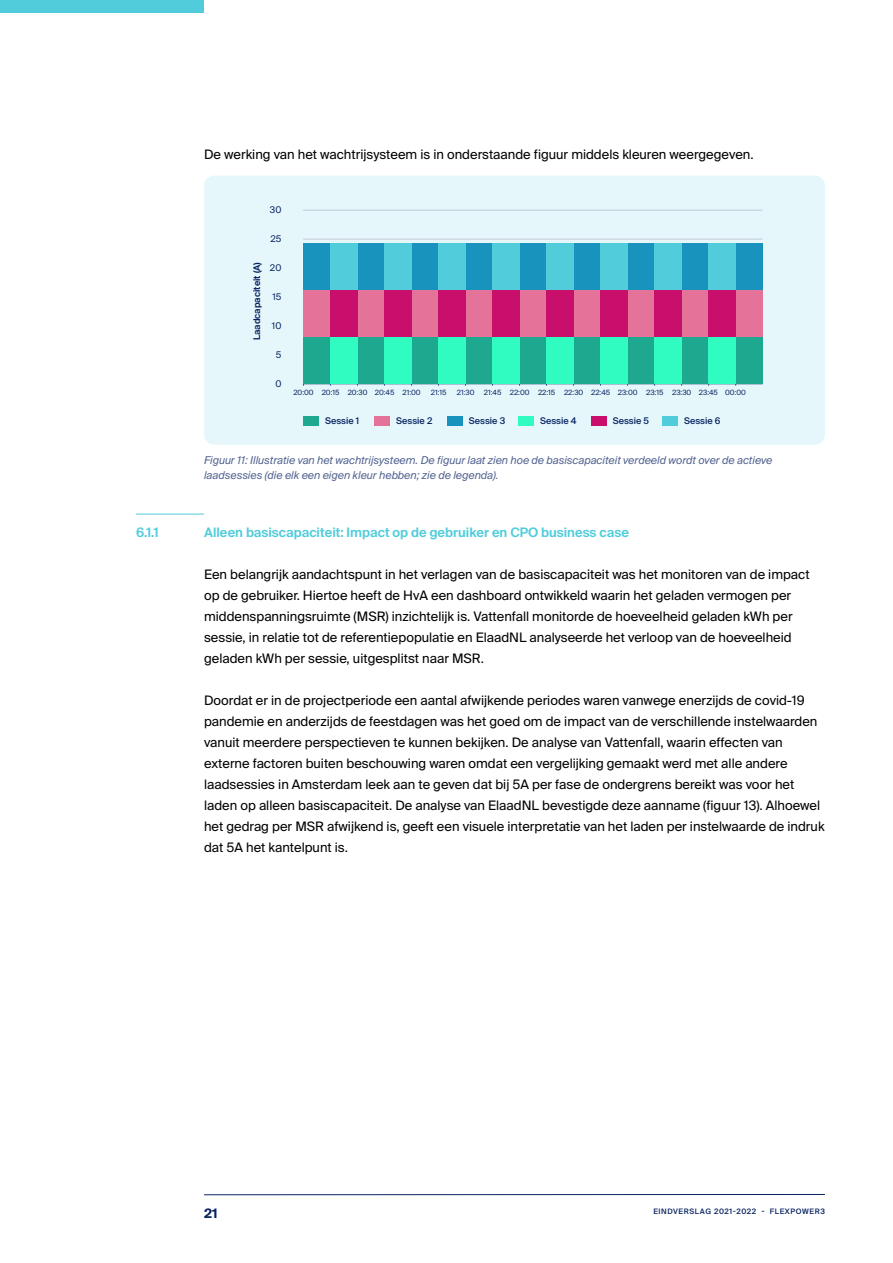
<style>
.page{position:relative;width:893px;height:1263px;background:#fff}
.page>*{position:absolute;margin:0;border:0;box-sizing:border-box;transform-origin:0 0}
.t1{font:13.05px/21px "Suisse Intl";color:#000}
.t2{font:600 13.05px "Suisse Intl";color:#51ccdb}
.t3{font:700 13.05px "Suisse Intl";color:#0a2463}
.t4{font:italic 10.8px/15.8px "Suisse Intl";color:#546592}
.t5{font:500 9.15px "Suisse Intl";color:#0a2463}
.t6{font:600 9.15px "Suisse Intl";color:#0a2463}
.t7{font:9.15px "Suisse Intl";color:#0a2463}
.t8{font:500 7.5px "Suisse Intl";letter-spacing:.08em;color:#0a2463}
.t9{font:7.2px "Suisse Intl";color:#0a2463}
</style>
<div class="page">
<hr style="left:136px;top:514px;width:68px;height:1px;background:#51ccdb">
<div style="left:204px;top:176px;width:621px;height:269px;background:#e5f7fa;border-radius:10px"></div>
<hr style="left:303px;top:239px;width:459px;height:1px;background:#c2c8d8">
<hr style="left:303px;top:210px;width:459px;height:1px;background:#c2c8d8">
<hr style="left:527px;top:384px;width:236px;height:1px;background:#3b5082">
<hr style="left:303px;top:384px;width:224px;height:1px;background:#3b5082">
<div style="left:303px;top:337px;width:27px;height:47px;background:#1ea88f"></div>
<div style="left:357px;top:337px;width:27px;height:47px;background:#1ea88f"></div>
<div style="left:411px;top:337px;width:27px;height:47px;background:#1ea88f"></div>
<div style="left:465px;top:337px;width:27px;height:47px;background:#1ea88f"></div>
<div style="left:519px;top:337px;width:27px;height:47px;background:#1ea88f"></div>
<div style="left:573px;top:337px;width:27px;height:47px;background:#1ea88f"></div>
<div style="left:627px;top:337px;width:27px;height:47px;background:#1ea88f"></div>
<div style="left:682px;top:337px;width:27px;height:47px;background:#1ea88f"></div>
<div style="left:736px;top:337px;width:27px;height:47px;background:#1ea88f"></div>
<div style="left:330px;top:337px;width:27px;height:47px;background:#30fcc2"></div>
<div style="left:384px;top:337px;width:27px;height:47px;background:#30fcc2"></div>
<div style="left:438px;top:337px;width:27px;height:47px;background:#30fcc2"></div>
<div style="left:492px;top:337px;width:27px;height:47px;background:#30fcc2"></div>
<div style="left:546px;top:337px;width:27px;height:47px;background:#30fcc2"></div>
<div style="left:600px;top:337px;width:27px;height:47px;background:#30fcc2"></div>
<div style="left:654px;top:337px;width:28px;height:47px;background:#30fcc2"></div>
<div style="left:709px;top:337px;width:27px;height:47px;background:#30fcc2"></div>
<div style="left:303px;top:243px;width:27px;height:47px;background:#1893bd"></div>
<div style="left:357px;top:243px;width:27px;height:47px;background:#1893bd"></div>
<div style="left:411px;top:243px;width:27px;height:47px;background:#1893bd"></div>
<div style="left:465px;top:243px;width:27px;height:47px;background:#1893bd"></div>
<div style="left:519px;top:243px;width:27px;height:47px;background:#1893bd"></div>
<div style="left:573px;top:243px;width:27px;height:47px;background:#1893bd"></div>
<div style="left:627px;top:243px;width:27px;height:47px;background:#1893bd"></div>
<div style="left:682px;top:243px;width:27px;height:47px;background:#1893bd"></div>
<div style="left:736px;top:243px;width:27px;height:47px;background:#1893bd"></div>
<div style="left:330px;top:243px;width:27px;height:47px;background:#51ccdb"></div>
<div style="left:384px;top:243px;width:27px;height:47px;background:#51ccdb"></div>
<div style="left:438px;top:243px;width:27px;height:47px;background:#51ccdb"></div>
<div style="left:492px;top:243px;width:27px;height:47px;background:#51ccdb"></div>
<div style="left:546px;top:243px;width:27px;height:47px;background:#51ccdb"></div>
<div style="left:600px;top:243px;width:27px;height:47px;background:#51ccdb"></div>
<div style="left:654px;top:243px;width:28px;height:47px;background:#51ccdb"></div>
<div style="left:709px;top:243px;width:27px;height:47px;background:#51ccdb"></div>
<div style="left:303px;top:290px;width:27px;height:47px;background:#e57399"></div>
<div style="left:357px;top:290px;width:27px;height:47px;background:#e57399"></div>
<div style="left:411px;top:290px;width:27px;height:47px;background:#e57399"></div>
<div style="left:465px;top:290px;width:27px;height:47px;background:#e57399"></div>
<div style="left:519px;top:290px;width:27px;height:47px;background:#e57399"></div>
<div style="left:573px;top:290px;width:27px;height:47px;background:#e57399"></div>
<div style="left:627px;top:290px;width:27px;height:47px;background:#e57399"></div>
<div style="left:682px;top:290px;width:27px;height:47px;background:#e57399"></div>
<div style="left:736px;top:290px;width:27px;height:47px;background:#e57399"></div>
<div style="left:330px;top:290px;width:27px;height:47px;background:#c80f6c"></div>
<div style="left:384px;top:290px;width:27px;height:47px;background:#c80f6c"></div>
<div style="left:438px;top:290px;width:27px;height:47px;background:#c80f6c"></div>
<div style="left:492px;top:290px;width:27px;height:47px;background:#c80f6c"></div>
<div style="left:546px;top:290px;width:27px;height:47px;background:#c80f6c"></div>
<div style="left:600px;top:290px;width:27px;height:47px;background:#c80f6c"></div>
<div style="left:654px;top:290px;width:28px;height:47px;background:#c80f6c"></div>
<div style="left:709px;top:290px;width:27px;height:47px;background:#c80f6c"></div>
<div style="left:303px;top:416px;width:16px;height:10px;background:#1ea88f"></div>
<div style="left:374px;top:416px;width:16px;height:10px;background:#e57399"></div>
<div style="left:447px;top:416px;width:16px;height:10px;background:#1893bd"></div>
<div style="left:518px;top:416px;width:16px;height:10px;background:#30fcc2"></div>
<div style="left:591px;top:416px;width:16px;height:10px;background:#c80f6c"></div>
<div style="left:662px;top:416px;width:16px;height:10px;background:#51ccdb"></div>
<hr style="left:204px;top:1194px;width:621px;height:1px;background:#0a2463">
<div style="left:0;top:0;width:204px;height:13px;background:#51ccdb"></div>
<p class="t1" style="left:204px;top:144px;width:551px">De werking van het wachtrijsysteem is in onderstaande figuur middels kleuren weergegeven.</p>
<p class="t6" style="left:252px;top:340px;width:80px;rotate:-90deg">Laadcapaciteit (A)</p>
<p class="t7" style="left:270px;top:205px;width:13px">30</p>
<p class="t7" style="left:270px;top:233px;width:13px">25</p>
<p class="t7" style="left:270px;top:262px;width:13px">20</p>
<p class="t7" style="left:272px;top:291px;width:10px">15</p>
<p class="t7" style="left:272px;top:320px;width:11px">10</p>
<p class="t7" style="left:276px;top:349px;width:7px">5</p>
<p class="t7" style="left:275px;top:378px;width:8px">0</p>
<p class="t9" style="left:293px;top:389px;width:129px">20:00 20:15 20:30 20:45 21:00</p>
<p class="t9" style="left:431px;top:389px;width:17px">21:15</p>
<p class="t9" style="left:457px;top:389px;width:19px">21:30</p>
<p class="t9" style="left:484px;top:389px;width:264px">21:45 22:00 22:15 22:30 22:45 23:00 23:15 23:30 23:45 00:00</p>
<p class="t5" style="left:325px;top:415px;width:36px">Sessie 1</p>
<p class="t5" style="left:396px;top:415px;width:38px">Sessie 2</p>
<p class="t5" style="left:469px;top:415px;width:38px">Sessie 3</p>
<p class="t5" style="left:540px;top:415px;width:38px">Sessie 4</p>
<p class="t5" style="left:613px;top:415px;width:38px">Sessie 5</p>
<p class="t5" style="left:684px;top:415px;width:38px">Sessie 6</p>
<p class="t4" style="left:204px;top:452px;width:570px">Figuur 11: Illustratie van het wachtrijsysteem. De figuur laat zien hoe de basiscapaciteit verdeeld wordt over de actieve laadsessies (die elk een eigen kleur hebben; zie de legenda).</p>
<p class="t2" style="left:136px;top:525px;width:24px">6.1.1</p>
<p class="t2" style="left:204px;top:525px;width:426px">Alleen basiscapaciteit: Impact op de gebruiker en CPO business case</p>
<p class="t1" style="left:204px;top:564px;width:607px">Een belangrijk aandachtspunt in het verlagen van de basiscapaciteit was het monitoren van de impact op de gebruiker. Hiertoe heeft de HvA een dashboard ontwikkeld waarin het geladen vermogen per middenspanningsruimte (MSR) inzichtelijk is. Vattenfall monitorde de hoeveelheid geladen kWh per sessie, in relatie tot de referentiepopulatie en ElaadNL analyseerde het verloop van de hoeveelheid geladen kWh per sessie, uitgesplitst naar MSR.</p>
<p class="t1" style="left:204px;top:690px;width:622px">Doordat er in de projectperiode een aantal afwijkende periodes waren vanwege enerzijds de covid-19 pandemie en anderzijds de feestdagen was het goed om de impact van de verschillende instelwaarden vanuit meerdere perspectieven te kunnen bekijken. De analyse van Vattenfall, waarin effecten van externe factoren buiten beschouwing waren omdat een vergelijking gemaakt werd met alle andere laadsessies in Amsterdam leek aan te geven dat bij 5A per fase de ondergrens bereikt was voor het laden op alleen basiscapaciteit. De analyse van ElaadNL bevestigde deze aanname (figuur 13). Alhoewel het gedrag per MSR afwijkend is, geeft een visuele interpretatie van het laden per instelwaarde de indruk dat 5A het kantelpunt is.</p>
<p class="t3" style="left:204px;top:1205px;width:15px">21</p>
<p class="t8" style="left:653px;top:1206px;width:173px">EINDVERSLAG 2021-2022 - FLEXPOWER3</p>
</div>
